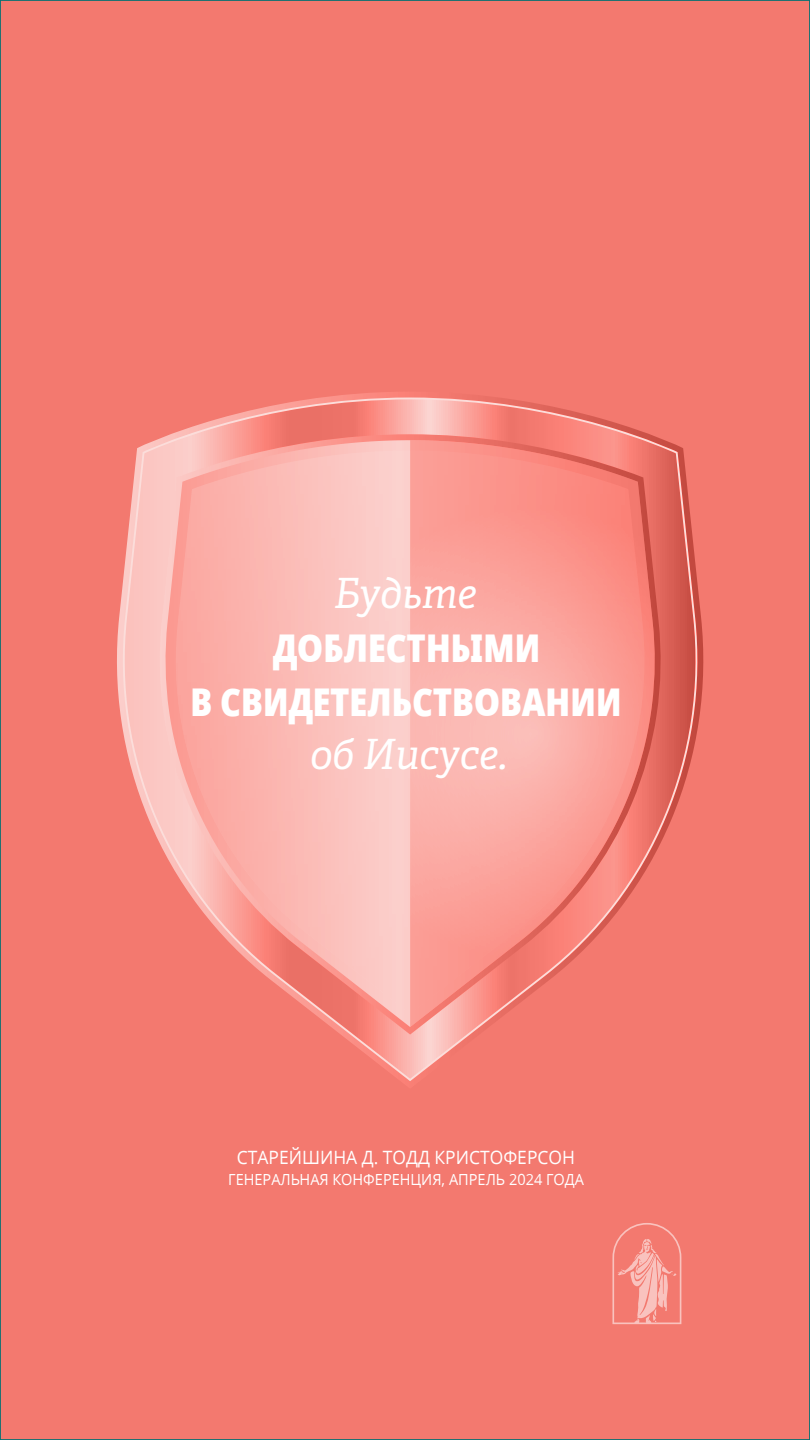
<style>
.page{position:relative;width:810px;height:1440px;background:#f3796f}
.page>*{position:absolute;margin:0;border:0;box-sizing:border-box;transform-origin:0 0}
.t1{font:italic 41.7px "Helam Slablds Lat";color:#fff;scale:.95 1}
.t2{font:800 38.25px/53.8px "Dots Solid Condlds Lat";letter-spacing:-.01em;color:#fff;text-align:center;scale:.93 1}
.artcl1_p1_figure_image_aside_quote_citat{font:18.38px "Dots Solidlds Lat";color:#fff;scale:.95 1}
.small_para_white{font:15.3px "Dots Solidlds Lat";color:#fff;scale:.95 1}
</style>
<div class="page">
<svg style="left:123px;top:399px;width:574px;height:680px"></svg>
<svg style="left:158px;top:434px;width:504px;height:601px"></svg>
<svg style="left:164px;top:440px;width:241px;height:563px"></svg>
<svg style="left:176px;top:450px;width:234px;height:463px;background:#fabbb5"></svg>
<svg style="left:410px;top:442px;width:245px;height:585px;background:#f99d95"></svg>
<svg style="left:612px;top:1223px;width:69px;height:101px"></svg>
<p class="t1" style="left:334px;top:560px;width:152px">Будьте</p>
<p class="t2" style="left:190px;top:622px;width:466px">ДОБЛЕСТНЫМИ<br>В СВИДЕТЕЛЬСТВОВАНИИ</p>
<p class="t1" style="left:310px;top:722px;width:209px">об Иисусе.</p>
<p class="artcl1_p1_figure_image_aside_quote_citat" style="left:237px;top:1143px;width:358px">СТАРЕЙШИНА Д. ТОДД КРИСТОФЕРСОН</p>
<p class="small_para_white" style="left:228px;top:1168px;width:376px">ГЕНЕРАЛЬНАЯ КОНФЕРЕНЦИЯ, АПРЕЛЬ 2024 ГОДА</p>
</div>
